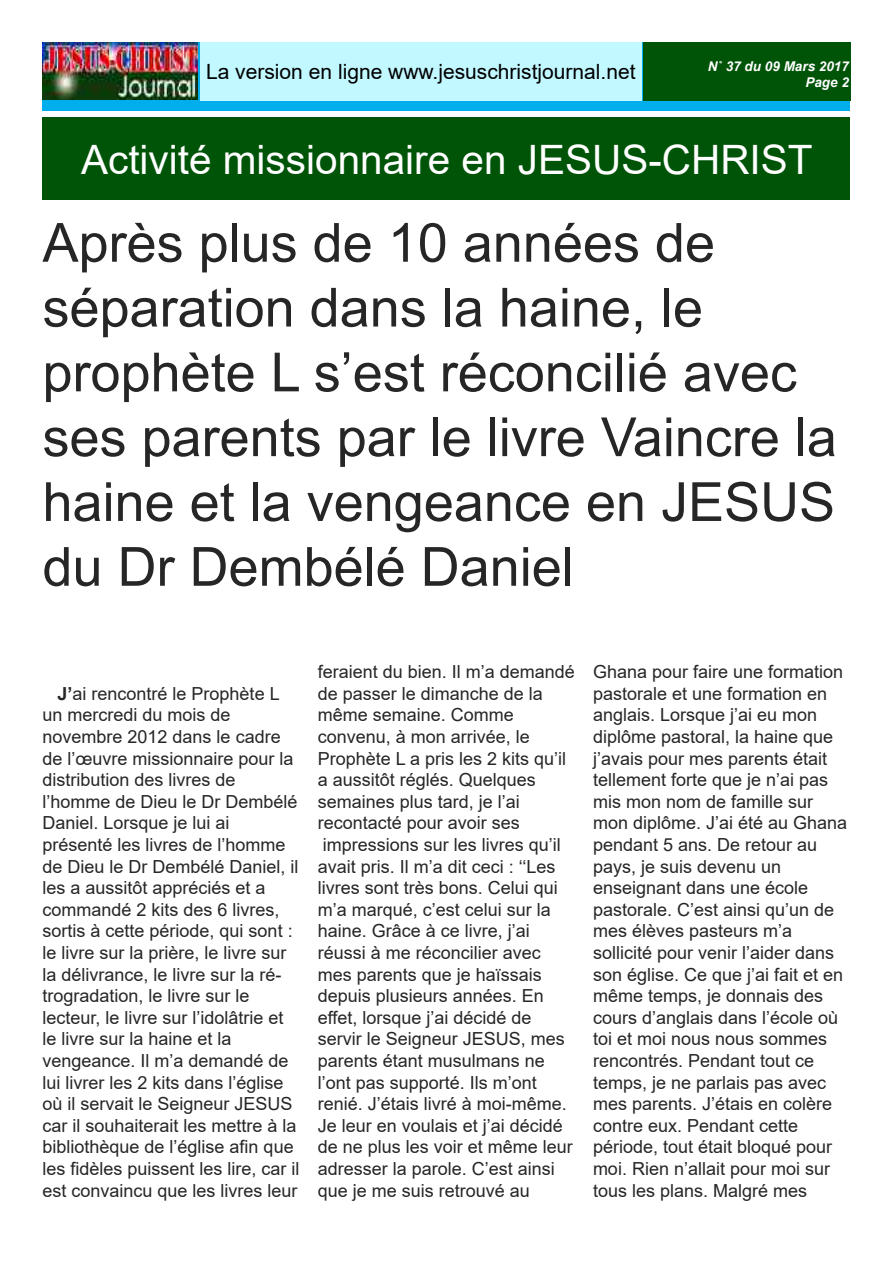
<style>
.page{position:relative;width:893px;height:1263px;background:#fff}
.page>*{position:absolute;margin:0;border:0;box-sizing:border-box;transform-origin:0 0}
.t1{font:54px/64.8px "Arial";color:#272627}
.t2{font:40.5px "Arial";color:#fff}
.t3{font:21px "Arial";color:#000}
.t4{font:18px/21.6px "Arial";color:#272627}
.t5{font:italic 700 13.5px/16.2px "Arial";color:#fff;text-align:right}
.s1{font-weight:700}
</style>
<div class="page">
<div style="left:43px;top:43px;width:807px;height:68px;background:#00aded"></div>
<div style="left:200px;top:43px;width:442px;height:58px;background:#c2f8ff"></div>
<img style="left:43px;top:43px;width:155px;height:57px">
<div style="left:643px;top:43px;width:207px;height:58px;background:#005408"></div>
<div style="left:43px;top:118px;width:807px;height:82px;background:#005408"></div>
<p class="t3" style="left:206px;top:60px;width:431px">La version en ligne www.jesuschristjournal.net</p>
<p class="t5" style="left:708px;top:58px;width:143px">N˚ 37 du 09 Mars 2017<br>Page 2</p>
<h2 class="t2" style="left:81px;top:138px;width:733px">Activité missionnaire en JESUS-CHRIST</h2>
<h1 class="t1" style="left:43px;top:211px;width:796px">Après plus de 10 années de séparation dans la haine, le prophète L s’est réconcilié avec ses parents par le livre Vaincre la haine et la vengeance en JESUS du Dr Dembélé Daniel</h1>
<p class="t4" style="left:42px;top:683px;width:259px;text-indent:15px"><span class="s1">J’</span>ai rencontré le Prophète L un mercredi du mois de novembre 2012 dans le cadre de l’œuvre missionnaire pour la distribution des livres de l’homme de Dieu le Dr Dembélé<br>Daniel. Lorsque je lui ai présenté les livres de l’homme de Dieu le Dr Dembélé Daniel, il les a aussitôt appréciés et a commandé 2 kits des 6 livres, sortis à cette période, qui sont : le livre sur la prière, le livre sur la délivrance, le livre sur la ré&shy;trogradation, le livre sur le lecteur, le livre sur l’idolâtrie et le livre sur la haine et la vengeance. Il m’a demandé de lui livrer les 2 kits dans l’église où il servait le Seigneur JESUS car il souhaiterait les mettre à la bibliothèque de l’église afin que les fidèles puissent les lire, car il est convaincu que les livres leur</p>
<p class="t4" style="left:318px;top:661px;width:259px">feraient du bien. Il m’a demandé de passer le dimanche de la même semaine. Comme convenu, à mon arrivée, le<br>Prophète L a pris les 2 kits qu’il a aussitôt réglés. Quelques semaines plus tard, je l’ai recontacté pour avoir ses impressions sur les livres qu’il avait pris. Il m’a dit ceci : ‘‘Les livres sont très bons. Celui qui m’a marqué, c’est celui sur la haine. Grâce à ce livre, j’ai réussi à me réconcilier avec mes parents que je haïssais depuis plusieurs années. En effet, lorsque j’ai décidé de servir le Seigneur JESUS, mes parents étant musulmans ne l’ont pas supporté. Ils m’ont renié. J’étais livré à moi-même.<br>Je leur en voulais et j’ai décidé de ne plus les voir et même leur adresser la parole. C’est ainsi que je me suis retrouvé au</p>
<p class="t4" style="left:593px;top:661px;width:256px">Ghana pour faire une formation pastorale et une formation en anglais. Lorsque j’ai eu mon diplôme pastoral, la haine que j’avais pour mes parents était tellement forte que je n’ai pas mis mon nom de famille sur mon diplôme. J’ai été au Ghana pendant 5 ans. De retour au pays, je suis devenu un enseignant dans une école pastorale. C’est ainsi qu’un de mes élèves pasteurs m’a sollicité pour venir l’aider dans son église. Ce que j’ai fait et en même temps, je donnais des cours d’anglais dans l’école où toi et moi nous nous sommes rencontrés. Pendant tout ce temps, je ne parlais pas avec mes parents. J’étais en colère contre eux. Pendant cette période, tout était bloqué pour moi. Rien n’allait pour moi sur tous les plans. Malgré mes</p>
</div>
